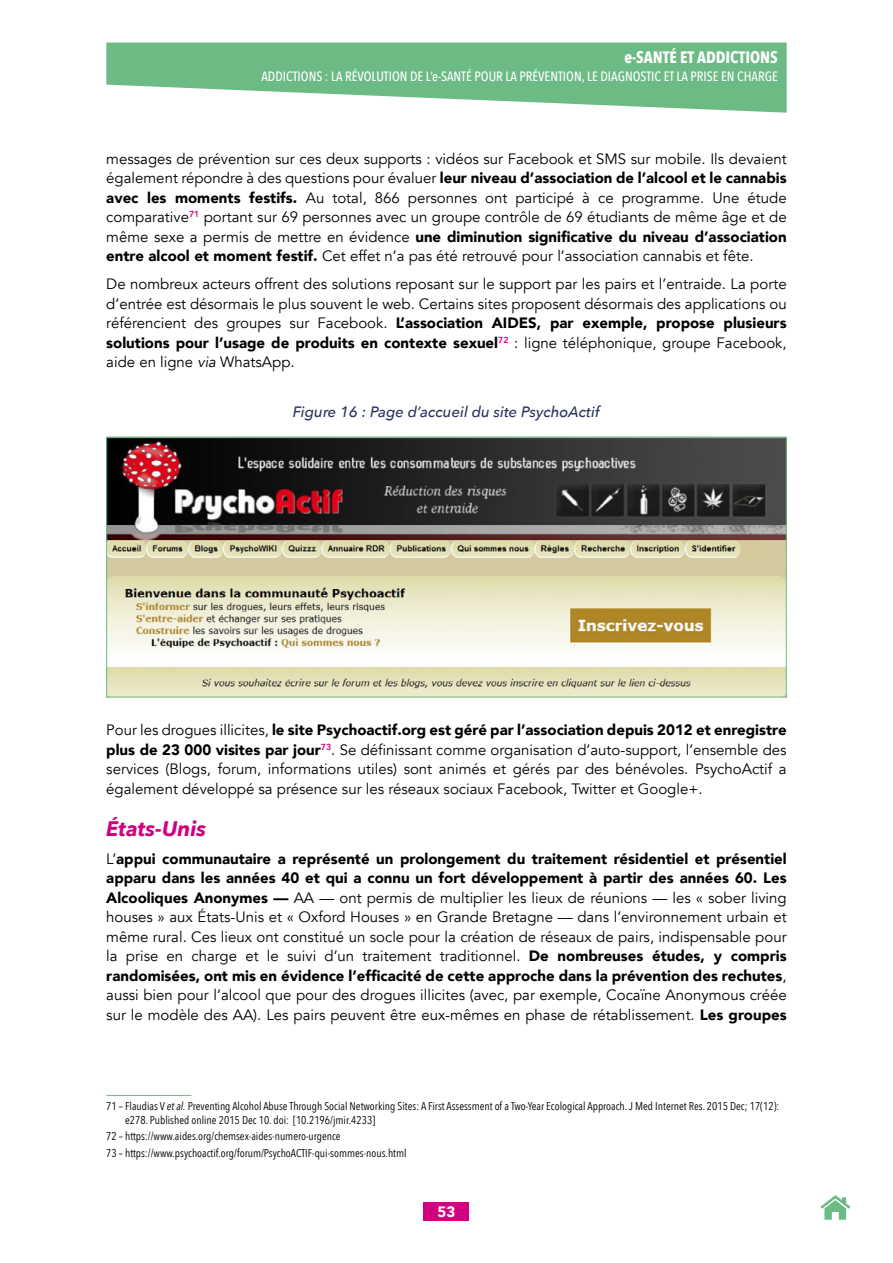
<style>
.page{position:relative;width:893px;height:1263px;background:#fff}
.page>*{position:absolute;margin:0;border:0;box-sizing:border-box;transform-origin:0 0}
.t1{font:italic 700 21px "Avenir Next";color:#d2007f}
.t2{font:700 16.5px "Avenir Next Condensed";color:#fff}
.t3{font:15px/19.5px "Avenir";color:#000;text-align:justify}
.t4{font:italic 500 15px "Avenir Next";color:#29335e}
.t5{font:900 15px "Avenir";color:#fff}
.t6{font:500 13.5px "Avenir Next Condensed";color:#fff}
.t7{font:11.25px/14.2px "Avenir Next Condensed";color:#000}
.s1{font-weight:900}
.s2{font-style:italic}
</style>
<div class="page">
<svg style="left:106px;top:43px;width:681px;height:70px;fill:#6cbb85"></svg>
<div style="left:424px;top:1203px;width:45px;height:18px;background:#d2007f"></div>
<img style="left:108px;top:439px;width:677px;height:256px">
<div style="left:106px;top:437px;width:681px;height:260px;border:1px solid #6cbb85"></div>
<hr style="left:106px;top:1095px;width:85px;height:1px;background:#6cbb85">
<svg style="left:820px;top:1195px;width:30px;height:25px"></svg>
<p class="t2" style="left:624px;top:47px;width:155px">e-SANTÉ ET ADDICTIONS</p>
<p class="t6" style="left:261px;top:68px;width:518px">ADDICTIONS : LA RÉVOLUTION DE L’e-SANTÉ POUR LA PRÉVENTION, LE DIAGNOSTIC ET LA PRISE EN CHARGE</p>
<p class="t3" style="left:106px;top:149px;width:682px">messages de prévention sur ces deux supports : vidéos sur Facebook et SMS sur mobile. Ils devaient également répondre à des questions pour évaluer <span class="s1">leur niveau d’association de l’alcool et le cannabis avec les moments festifs.</span> Au total, 866 personnes ont participé à ce programme. Une étude comparative<sup>71</sup> portant sur 69 personnes avec un groupe contrôle de 69 étudiants de même âge et de même sexe a permis de mettre en évidence <span class="s1">une diminution significative du niveau d’association entre alcool et moment festif.</span> Cet effet n’a pas été retrouvé pour l’association cannabis et fête.</p>
<p class="t3" style="left:106px;top:275px;width:682px">De nombreux acteurs offrent des solutions reposant sur le support par les pairs et l’entraide. La porte d’entrée est désormais le plus souvent le web. Certains sites proposent désormais des applications ou référencient des groupes sur Facebook. <span class="s1">L’association AIDES, par exemple, propose plusieurs solutions pour l’usage de produits en contexte sexuel</span><sup>72</sup> : ligne téléphonique, groupe Facebook, aide en ligne <span class="s2">via</span> WhatsApp.</p>
<p class="t4" style="left:293px;top:399px;width:308px">Figure 16 : Page d’accueil du site PsychoActif</p>
<p class="t3" style="left:106px;top:720px;width:682px">Pour les drogues illicites, <span class="s1">le site Psychoactif.org est géré par l’association depuis 2012 et enregistre plus de 23 000 visites par jour</span><sup>73</sup>. Se définissant comme organisation d’auto-support, l’ensemble des services (Blogs, forum, informations utiles) sont animés et gérés par des bénévoles. PsychoActif a également développé sa présence sur les réseaux sociaux Facebook, Twitter et Google+.</p>
<h1 class="t1" style="left:106px;top:810px;width:102px">États-Unis</h1>
<p class="t3" style="left:106px;top:849px;width:682px">L’<span class="s1">appui communautaire a représenté un prolongement du traitement résidentiel et présentiel apparu dans les années 40 et qui a connu un fort développement à partir des années 60. Les Alcooliques Anonymes —</span> AA — ont permis de multiplier les lieux de réunions — les « sober living houses » aux États-Unis et « Oxford Houses » en Grande Bretagne — dans l’environnement urbain et même rural. Ces lieux ont constitué un socle pour la création de réseaux de pairs, indispensable pour la prise en charge et le suivi d’un traitement traditionnel. <span class="s1">De nombreuses études, y compris randomisées, ont mis en évidence l’efficacité de cette approche dans la prévention des rechutes</span>, aussi bien pour l’alcool que pour des drogues illicites (avec, par exemple, Cocaïne Anonymous créée sur le modèle des AA). Les pairs peuvent être eux-mêmes en phase de rétablissement. <span class="s1">Les groupes</span></p>
<p class="t7" style="left:125px;top:1098px;width:656px;text-indent:-19px">71 – Flaudias V <span class="s2">et al.</span> Preventing Alcohol Abuse Through Social Networking Sites: A First Assessment of a Two-Year Ecological Approach. J Med Internet Res. 2015 Dec; 17(12): e278. Published online 2015 Dec 10. doi: [10.2196/jmir.4233]</p>
<p class="t7" style="left:106px;top:1128px;width:302px;line-height:16.4px">72 – https://www.aides.org/chemsex-aides-numero-urgence<br>73 – https://www.psychoactif.org/forum/PsychoACTIF-qui-sommes-nous.html</p>
<p class="t5" style="left:438px;top:1199px;width:19px">53</p>
</div>
